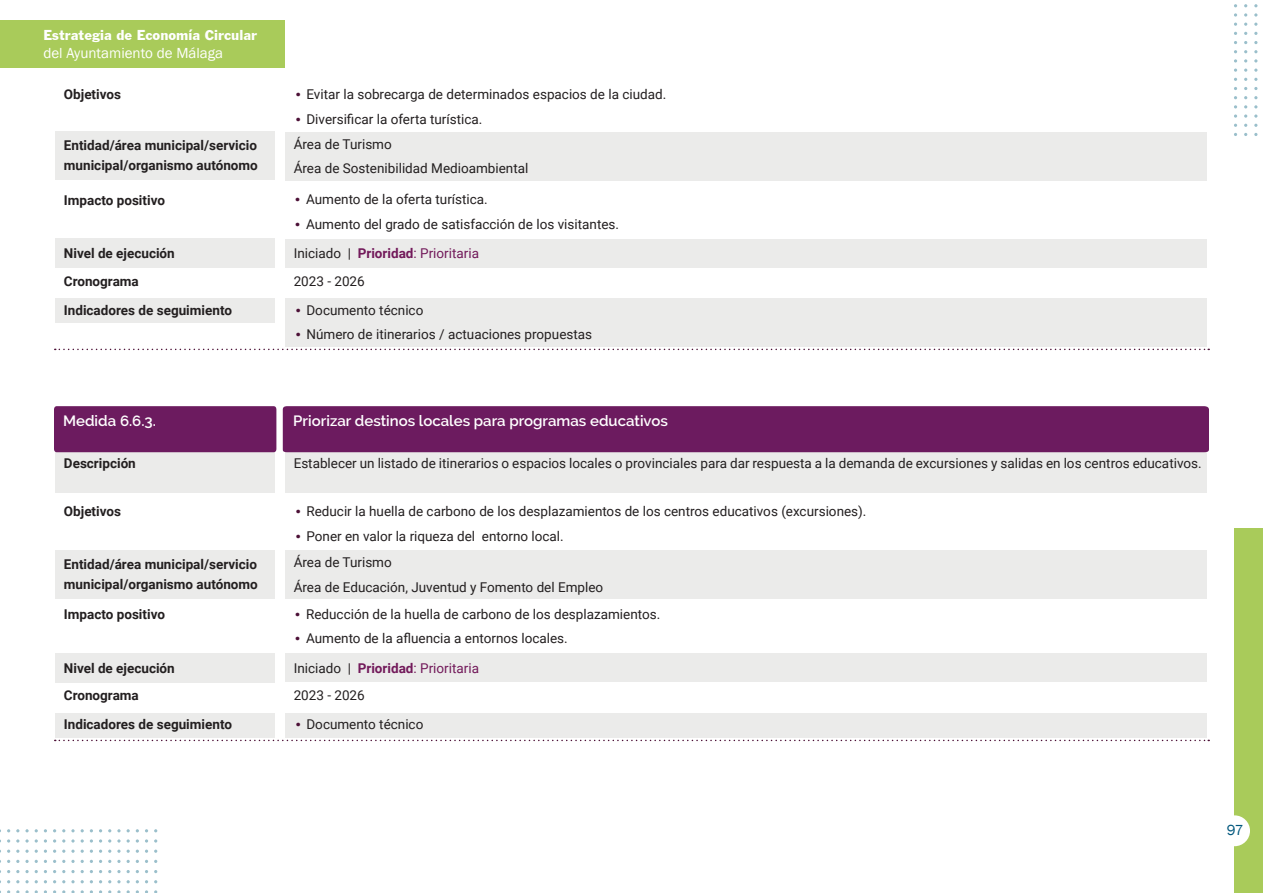
<style>
.page{position:relative;width:1263px;height:893px;background:#fff}
.page>*{position:absolute;margin:0;border:0;box-sizing:border-box;transform-origin:0 0}
.Bloque_de_Texto{font:600 15px "Raleway";color:#fff}
.t1{font:15px "Franklin Gothic";color:#fff}
.t2{font:15px "Franklin Gothic";color:#fff}
.t3{font:15px "Franklin Gothic";color:#00577d}
.Bloque_de_Texto_-_Tablas{font:13.5px "Roboto";color:#231f20}
.Bloque_de_Texto-2{font:700 13.5px "Roboto";color:#231f20}
.Bloque_de_Texto-3{font:13.5px "Roboto";color:#231f20}
.Bloque_de_Texto-4{font:13.5px "Roboto";color:#72195a}
.s1{font-family:"Franklin Gothic";color:#4c1036}
.s2{color:#231f20}
.s3{font-weight:700}
</style>
<div class="page">
<div style="left:1234px;top:528px;width:29px;height:365px;background:#a9cb5a"></div>
<div style="left:1219px;top:815px;width:31px;height:31px;background:#fff;border-radius:50%"></div>
<svg style="left:1234px;top:13px;width:3px;height:4px"></svg>
<svg style="left:1234px;top:59px;width:3px;height:4px"></svg>
<svg style="left:1234px;top:114px;width:3px;height:4px"></svg>
<svg style="left:145px;top:839px;width:3px;height:4px"></svg>
<svg style="left:90px;top:839px;width:3px;height:4px"></svg>
<svg style="left:117px;top:870px;width:4px;height:3px"></svg>
<svg style="left:117px;top:839px;width:4px;height:4px"></svg>
<svg style="left:117px;top:860px;width:4px;height:3px"></svg>
<svg style="left:7px;top:839px;width:3px;height:4px"></svg>
<svg style="left:99px;top:839px;width:3px;height:4px"></svg>
<svg style="left:44px;top:839px;width:3px;height:4px"></svg>
<svg style="left:71px;top:870px;width:4px;height:3px"></svg>
<svg style="left:71px;top:839px;width:4px;height:4px"></svg>
<svg style="left:71px;top:860px;width:4px;height:3px"></svg>
<svg style="left:136px;top:839px;width:3px;height:4px"></svg>
<svg style="left:25px;top:870px;width:4px;height:3px"></svg>
<svg style="left:25px;top:839px;width:4px;height:4px"></svg>
<svg style="left:25px;top:860px;width:4px;height:3px"></svg>
<svg style="left:53px;top:839px;width:3px;height:4px"></svg>
<div style="left:0;top:20px;width:284px;height:48px;background:#a9cb5a"></div>
<div style="left:285px;top:132px;width:921px;height:49px;background:#ebebea"></div>
<div style="left:285px;top:298px;width:921px;height:49px;background:#ebebea"></div>
<div style="left:285px;top:239px;width:921px;height:28px;background:#ebebea"></div>
<div style="left:55px;top:131px;width:220px;height:49px;background:#ebebea"></div>
<div style="left:55px;top:298px;width:220px;height:25px;background:#ebebea"></div>
<div style="left:55px;top:239px;width:220px;height:29px;background:#ebebea"></div>
<svg style="left:55px;top:349px;width:1151px;height:1px"></svg>
<div style="left:285px;top:450px;width:921px;height:43px;background:#ebebea"></div>
<div style="left:285px;top:550px;width:921px;height:49px;background:#ebebea"></div>
<div style="left:285px;top:713px;width:921px;height:24px;background:#ebebea"></div>
<div style="left:285px;top:653px;width:921px;height:29px;background:#ebebea"></div>
<div style="left:55px;top:449px;width:220px;height:44px;background:#ebebea"></div>
<div style="left:55px;top:550px;width:220px;height:49px;background:#ebebea"></div>
<div style="left:55px;top:713px;width:220px;height:24px;background:#ebebea"></div>
<div style="left:55px;top:653px;width:220px;height:29px;background:#ebebea"></div>
<div style="left:54px;top:406px;width:222px;height:46px;background:#6c1b5f;border-radius:3px"></div>
<div style="left:283px;top:406px;width:926px;height:46px;background:#6c1b5f"></div>
<svg style="left:55px;top:740px;width:1151px;height:1px"></svg>
<p class="t1" style="left:43px;top:26px;width:215px">Estrategia de Economía Circular</p>
<p class="t2" style="left:43px;top:44px;width:181px">del Ayuntamiento de Málaga</p>
<p class="Bloque_de_Texto-2" style="left:64px;top:85px;width:59px">Objetivos</p>
<p class="Bloque_de_Texto_-_Tablas" style="left:294px;top:85px;width:374px"><span class="s1">•</span> Evitar la sobrecarga de determinados espacios de la ciudad.</p>
<p class="Bloque_de_Texto_-_Tablas" style="left:294px;top:110px;width:190px"><span class="s1">•</span> Diversificar la oferta turística.</p>
<p class="Bloque_de_Texto-2" style="left:64px;top:136px;width:195px">Entidad/área municipal/servicio</p>
<p class="Bloque_de_Texto-2" style="left:64px;top:156px;width:195px">municipal/organismo autónomo</p>
<p class="Bloque_de_Texto-3" style="left:294px;top:134px;width:100px">Área de Turismo</p>
<p class="Bloque_de_Texto-3" style="left:294px;top:159px;width:236px">Área de Sostenibilidad Medioambiental</p>
<p class="Bloque_de_Texto-2" style="left:64px;top:190px;width:103px">Impacto positivo</p>
<p class="Bloque_de_Texto_-_Tablas" style="left:293px;top:190px;width:196px"><span class="s1">•</span> Aumento de la oferta turística.</p>
<p class="Bloque_de_Texto_-_Tablas" style="left:293px;top:215px;width:327px"><span class="s1">•</span> Aumento del grado de satisfacción de los visitantes.</p>
<p class="Bloque_de_Texto-2" style="left:64px;top:244px;width:112px">Nivel de ejecución</p>
<p class="Bloque_de_Texto-4" style="left:294px;top:244px;width:187px"><span class="s2">Iniciado |</span> <span class="s3">Prioridad</span>: Prioritaria</p>
<p class="Bloque_de_Texto-2" style="left:64px;top:272px;width:76px">Cronograma</p>
<p class="Bloque_de_Texto-3" style="left:294px;top:272px;width:73px">2023 - 2026</p>
<p class="Bloque_de_Texto-2" style="left:64px;top:300px;width:170px">Indicadores de seguimiento</p>
<p class="Bloque_de_Texto_-_Tablas" style="left:294px;top:300px;width:131px"><span class="s1">•</span> Documento técnico</p>
<p class="Bloque_de_Texto_-_Tablas" style="left:294px;top:325px;width:300px"><span class="s1">•</span> Número de itinerarios / actuaciones propuestas</p>
<p class="Bloque_de_Texto" style="left:63px;top:412px;width:94px">Medida 6.6.3.</p>
<p class="Bloque_de_Texto" style="left:293px;top:412px;width:376px">Priorizar destinos locales para programas educativos</p>
<p class="Bloque_de_Texto-2" style="left:64px;top:454px;width:73px">Descripción</p>
<p class="Bloque_de_Texto_-_Tablas" style="left:294px;top:454px;width:909px">Establecer un listado de itinerarios o espacios locales o provinciales para dar respuesta a la demanda de excursiones y salidas en los centros educativos.</p>
<p class="Bloque_de_Texto-2" style="left:64px;top:502px;width:59px">Objetivos</p>
<p class="Bloque_de_Texto_-_Tablas" style="left:294px;top:502px;width:574px"><span class="s1">•</span> Reducir la huella de carbono de los desplazamientos de los centros educativos (excursiones).</p>
<p class="Bloque_de_Texto_-_Tablas" style="left:294px;top:526px;width:272px"><span class="s1">•</span> Poner en valor la riqueza del entorno local.</p>
<p class="Bloque_de_Texto-2" style="left:64px;top:554px;width:195px">Entidad/área municipal/servicio</p>
<p class="Bloque_de_Texto-2" style="left:64px;top:575px;width:195px">municipal/organismo autónomo</p>
<p class="Bloque_de_Texto-3" style="left:294px;top:553px;width:100px">Área de Turismo</p>
<p class="Bloque_de_Texto-3" style="left:294px;top:578px;width:311px">Área de Educación, Juventud y Fomento del Empleo</p>
<p class="Bloque_de_Texto-2" style="left:64px;top:605px;width:103px">Impacto positivo</p>
<p class="Bloque_de_Texto_-_Tablas" style="left:293px;top:604px;width:368px"><span class="s1">•</span> Reducción de la huella de carbono de los desplazamientos.</p>
<p class="Bloque_de_Texto_-_Tablas" style="left:293px;top:629px;width:276px"><span class="s1">•</span> Aumento de la afluencia a entornos locales.</p>
<p class="Bloque_de_Texto-2" style="left:64px;top:658px;width:112px">Nivel de ejecución</p>
<p class="Bloque_de_Texto-4" style="left:294px;top:658px;width:187px"><span class="s2">Iniciado |</span> <span class="s3">Prioridad</span>: Prioritaria</p>
<p class="Bloque_de_Texto-2" style="left:64px;top:686px;width:76px">Cronograma</p>
<p class="Bloque_de_Texto-3" style="left:294px;top:686px;width:73px">2023 - 2026</p>
<p class="Bloque_de_Texto-2" style="left:64px;top:715px;width:170px">Indicadores de seguimiento</p>
<p class="Bloque_de_Texto_-_Tablas" style="left:294px;top:715px;width:131px"><span class="s1">•</span> Documento técnico</p>
<p class="t3" style="left:1227px;top:821px;width:18px">97</p>
</div>
